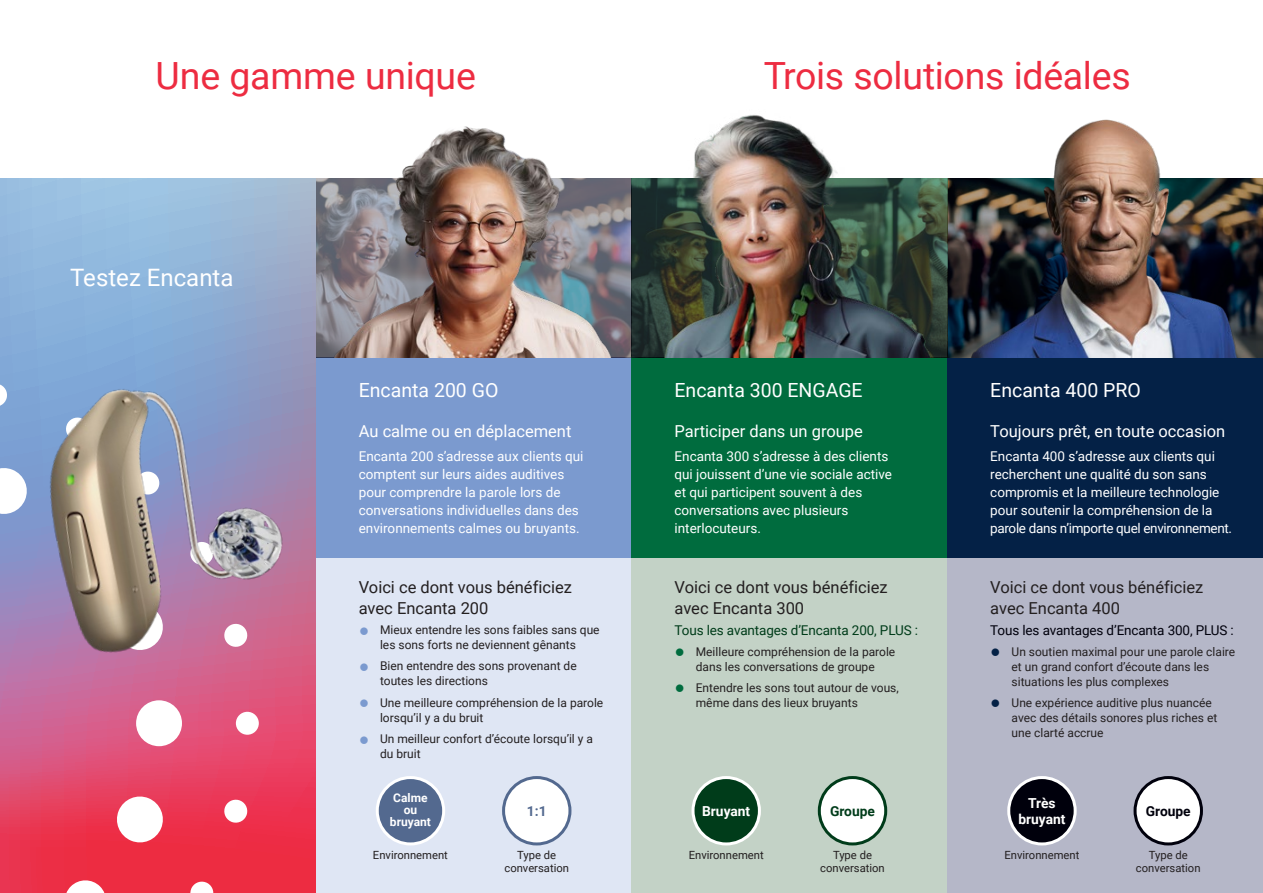
<style>
.page{position:relative;width:1263px;height:893px;background:#fff}
.page>*{position:absolute;margin:0;border:0;box-sizing:border-box;transform-origin:0 0}
.t1{font:37.5px "Roboto";letter-spacing:-.01em;color:#ed2c41}
.t2{font:24px "Roboto";color:#fff}
.t3{font:19.5px "Roboto";color:#fff}
.t4{font:16.5px/21px "Roboto";color:#231f20}
.t5{font:16.5px "Roboto";color:#fff}
.t6{font:700 13.8px/15.9px "Roboto";color:#fff;text-align:center}
.t7{font:700 13.8px "Roboto";color:#003c1a}
.t8{font:700 13.8px "Roboto";color:#00000c}
.t9{font:700 13.8px "Roboto";color:#53698f}
.t10{font:13.5px/18px "Roboto";color:#fff}
.t11{font:13.5px "Roboto";letter-spacing:-.01em;color:#003c1a}
.t12{font:13.5px "Roboto";letter-spacing:-.01em;color:#00000c}
.t13{font:12px/15px "Roboto";color:#231f20}
.t14{font:700 12px/12px "Roboto";color:#fff;text-align:center}
.t15{font:11.25px/13.5px "Roboto";color:#231f20;text-align:center}
.s1{font-family:"Arial";font-size:30px;color:#7b9acf}
.s2{font-family:"Arial";font-size:30px;color:#006c3e}
.s3{font-family:"Arial";font-size:30px;color:#042146}
</style>
<div class="page">
<div style="left:316px;top:357px;width:315px;height:201px;background:#7b9acf"></div>
<div style="left:316px;top:558px;width:315px;height:335px;background:#dfe6f4"></div>
<div style="left:631px;top:357px;width:316px;height:201px;background:#006c3e"></div>
<div style="left:631px;top:558px;width:316px;height:335px;background:#c3d2c6"></div>
<div style="left:947px;top:357px;width:316px;height:201px;background:#042146"></div>
<div style="left:947px;top:558px;width:316px;height:335px;background:#b5b7c8"></div>
<svg style="left:0;top:179px;width:316px;height:714px;background:#bd789b"></svg>
<img style="left:316px;top:115px;width:947px;height:242px">
<svg style="left:63px;top:878px;width:45px;height:15px"></svg>
<svg style="left:114px;top:793px;width:52px;height:52px"></svg>
<div style="left:136px;top:700px;width:46px;height:46px;background:#fff;border-radius:50%"></div>
<svg style="left:0;top:465px;width:7px;height:52px"></svg>
<svg style="left:189px;top:880px;width:26px;height:13px"></svg>
<svg style="left:223px;top:798px;width:25px;height:26px"></svg>
<div style="left:236px;top:712px;width:23px;height:23px;background:#fff;border-radius:50%"></div>
<svg style="left:0;top:382px;width:7px;height:26px"></svg>
<img style="left:7px;top:349px;width:305px;height:322px">
<div style="left:504px;top:777px;width:66px;height:67px;background:#fff;border-radius:50%"></div>
<div style="left:502px;top:776px;width:69px;height:69px;border:3px solid #53698f;border-radius:50%"></div>
<div style="left:819px;top:777px;width:67px;height:67px;background:#fff;border-radius:50%"></div>
<div style="left:818px;top:776px;width:69px;height:69px;border:3px solid #003c1a;border-radius:50%"></div>
<div style="left:1135px;top:777px;width:66px;height:67px;background:#fff;border-radius:50%"></div>
<div style="left:1133px;top:776px;width:70px;height:69px;border:3px solid #00000c;border-radius:50%"></div>
<div style="left:377px;top:777px;width:67px;height:67px;background:#53698f;border-radius:50%"></div>
<div style="left:376px;top:776px;width:69px;height:69px;border:3px solid #fff;border-radius:50%"></div>
<div style="left:693px;top:777px;width:66px;height:67px;background:#003c1a;border-radius:50%"></div>
<div style="left:691px;top:776px;width:70px;height:69px;border:3px solid #fff;border-radius:50%"></div>
<div style="left:1009px;top:777px;width:66px;height:67px;background:#00000c;border-radius:50%"></div>
<div style="left:1007px;top:776px;width:70px;height:69px;border:3px solid #fff;border-radius:50%"></div>
<h1 class="t1" style="left:155px;top:50px;width:322px">Une gamme unique</h1>
<h1 class="t1" style="left:764px;top:50px;width:368px">Trois solutions idéales</h1>
<h2 class="t2" style="left:70px;top:261px;width:165px">Testez Encanta</h2>
<h3 class="t3" style="left:359px;top:376px;width:141px">Encanta 200 GO</h3>
<h3 class="t3" style="left:674px;top:376px;width:190px">Encanta 300 ENGAGE</h3>
<h3 class="t3" style="left:990px;top:376px;width:152px">Encanta 400 PRO</h3>
<h3 class="t5" style="left:990px;top:419px;width:236px">Toujours prêt, en toute occasion</h3>
<p class="t10" style="left:990px;top:447px;width:243px">Encanta 400 s’adresse aux clients qui recherchent une qualité du son sans compromis et la meilleure technologie pour soutenir la compréhension de la parole dans n’importe quel environnement.</p>
<h3 class="t5" style="left:359px;top:419px;width:214px">Au calme ou en déplacement</h3>
<p class="t10" style="left:359px;top:447px;width:226px">Encanta 200 s’adresse aux clients qui comptent sur leurs aides auditives pour comprendre la parole lors de conversations individuelles dans des environnements calmes ou bruyants.</p>
<h3 class="t5" style="left:674px;top:419px;width:190px">Participer dans un groupe</h3>
<p class="t10" style="left:674px;top:447px;width:219px">Encanta 300 s’adresse à des clients qui jouissent d’une vie sociale active et qui participent souvent à des conversations avec plusieurs interlocuteurs.</p>
<h3 class="t4" style="left:359px;top:576px;width:215px">Voici ce dont vous bénéficiez avec Encanta 200</h3>
<h3 class="t4" style="left:674px;top:576px;width:215px">Voici ce dont vous bénéficiez avec Encanta 300</h3>
<h3 class="t4" style="left:990px;top:576px;width:215px">Voici ce dont vous bénéficiez avec Encanta 400</h3>
<p class="t13" style="left:359px;top:622px;width:242px;text-align:center"><span class="s1">•</span> Mieux entendre les sons faibles sans que les sons forts ne deviennent gênants</p>
<p class="t13" style="left:380px;top:658px;width:198px;text-indent:-21px"><span class="s1">•</span> Bien entendre des sons provenant de toutes les directions</p>
<p class="t13" style="left:380px;top:695px;width:225px;text-indent:-21px"><span class="s1">•</span> Une meilleure compréhension de la parole lorsqu’il y a du bruit</p>
<p class="t13" style="left:380px;top:731px;width:214px;text-indent:-21px"><span class="s1">•</span> Un meilleur confort d’écoute lorsqu’il y a du bruit</p>
<p class="t11" style="left:674px;top:621px;width:245px">Tous les avantages d’Encanta 200, PLUS :</p>
<p class="t13" style="left:674px;top:643px;width:222px;text-align:center"><span class="s2">•</span> Meilleure compréhension de la parole dans les conversations de groupe</p>
<p class="t13" style="left:696px;top:680px;width:205px;text-indent:-21px"><span class="s2">•</span> Entendre les sons tout autour de vous, même dans des lieux bruyants</p>
<p class="t12" style="left:990px;top:621px;width:245px">Tous les avantages d’Encanta 300, PLUS :</p>
<p class="t13" style="left:1011px;top:643px;width:225px;text-indent:-21px"><span class="s3">•</span> Un soutien maximal pour une parole claire et un grand confort d’écoute dans les situations les plus complexes</p>
<p class="t13" style="left:1011px;top:695px;width:207px;text-indent:-21px"><span class="s3">•</span> Une expérience auditive plus nuancée avec des détails sonores plus riches et une clarté accrue</p>
<p class="t14" style="left:390px;top:791px;width:42px">Calme ou bruyant</p>
<p class="t6" style="left:702px;top:802px;width:50px">Bruyant</p>
<p class="t6" style="left:1018px;top:795px;width:49px">Très bruyant</p>
<p class="t9" style="left:527px;top:801px;width:21px">1:1</p>
<p class="t7" style="left:830px;top:801px;width:46px">Groupe</p>
<p class="t8" style="left:1146px;top:801px;width:46px">Groupe</p>
<p class="t15" style="left:504px;top:848px;width:66px">Type de conversation</p>
<p class="t15" style="left:820px;top:848px;width:66px">Type de conversation</p>
<p class="t15" style="left:1136px;top:848px;width:66px">Type de conversation</p>
<p class="t15" style="left:373px;top:848px;width:76px">Environnement</p>
<p class="t15" style="left:689px;top:848px;width:76px">Environnement</p>
<p class="t15" style="left:1004px;top:848px;width:76px">Environnement</p>
</div>
